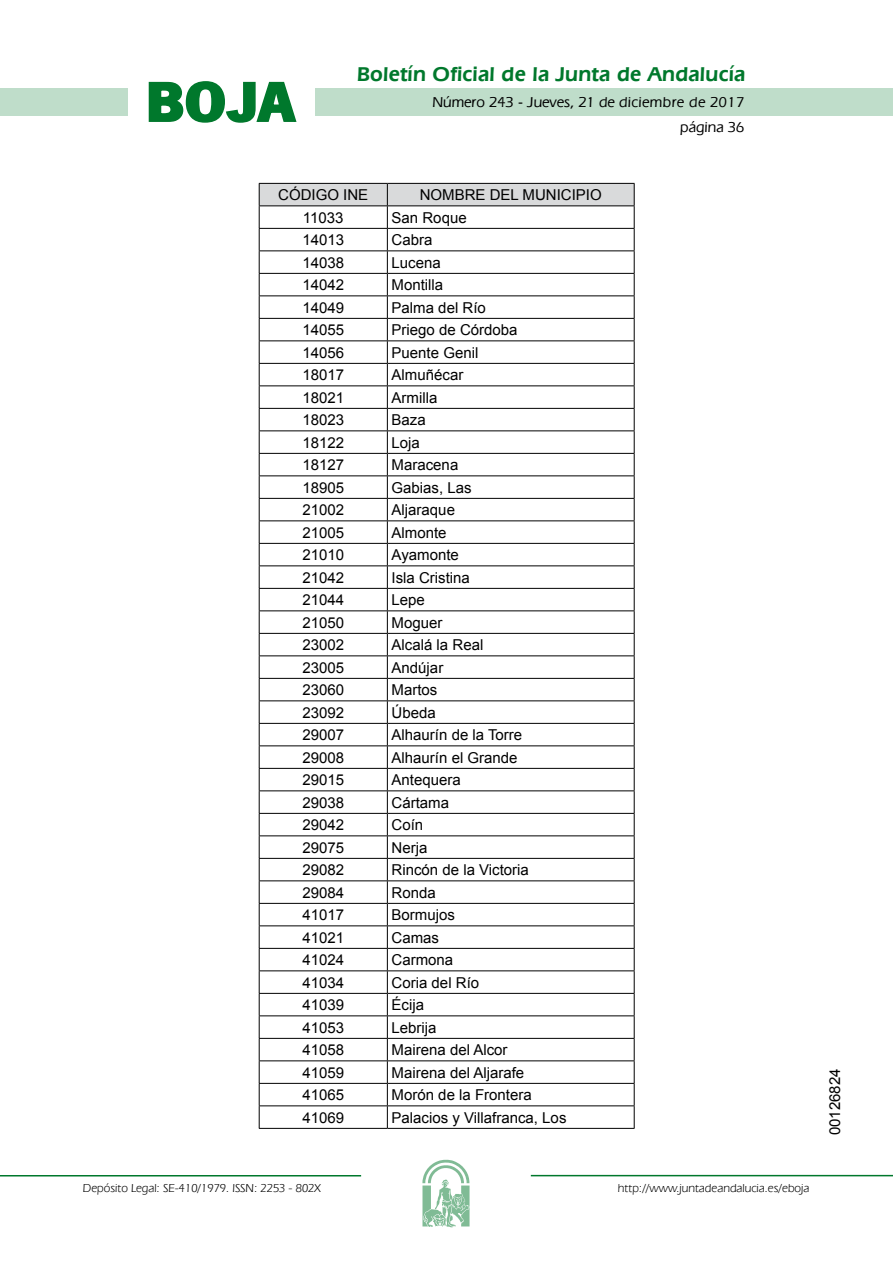
<style>
.page{position:relative;width:893px;height:1263px;background:#fff}
.page>*{position:absolute;margin:0;border:0;box-sizing:border-box;transform-origin:0 0}
.t1{font:700 57.75px "News Got T";color:#00782c;scale:1.14 1}
.t2{font:600 21px "Eras IT Cby BT";letter-spacing:.01em;color:#00782c}
.t3{font:15px "Arial";color:#000}
.t4{font:500 15px/24.5px "Eras IT Cby BT";color:#000;text-align:right}
.t5{font:12px "Eras IT Cby BT";color:#000}
</style>
<div class="page">
<div style="left:315px;top:88px;width:577px;height:28px;background:#bfddca"></div>
<div style="left:0;top:88px;width:128px;height:28px;background:#bfddca"></div>
<hr style="left:0;top:1175px;width:361px;height:2px;background:#00782c">
<svg style="left:422px;top:1159px;width:47px;height:68px"></svg>
<hr style="left:531px;top:1175px;width:361px;height:1px;background:#00782c">
<svg style="left:148px;top:81px;width:149px;height:42px"></svg>
<hr style="left:259px;top:1128px;width:128px;height:1px;background:#000">
<hr style="left:387px;top:1128px;width:247px;height:1px;background:#000">
<svg style="left:259px;top:183px;width:375px;height:945px"></svg>
<hr style="left:259px;top:206px;width:128px;height:1px;background:#000">
<hr style="left:387px;top:206px;width:247px;height:1px;background:#000">
<h1 class="t1" style="left:145px;top:68px;width:133px">BOJA</h1>
<h2 class="t2" style="left:357px;top:62px;width:390px">Boletín Oficial de la Junta de Andalucía</h2>
<p class="t4" style="left:432px;top:90px;width:313px">Número 243 - Jueves, 21 de diciembre de 2017 página 36</p>
<p class="t3" style="left:278px;top:185px;width:92px">CÓDIGO INE</p>
<p class="t3" style="left:420px;top:185px;width:183px">NOMBRE DEL MUNICIPIO</p>
<p class="t3" style="left:303px;top:207px;width:42px">11033</p>
<p class="t3" style="left:391px;top:207px;width:77px">San Roque</p>
<p class="t3" style="left:302px;top:230px;width:43px">14013</p>
<p class="t3" style="left:391px;top:230px;width:42px">Cabra</p>
<p class="t3" style="left:302px;top:252px;width:43px">14038</p>
<p class="t3" style="left:391px;top:252px;width:51px">Lucena</p>
<p class="t3" style="left:302px;top:275px;width:43px">14042</p>
<p class="t3" style="left:391px;top:275px;width:53px">Montilla</p>
<p class="t3" style="left:302px;top:297px;width:43px">14049</p>
<p class="t3" style="left:391px;top:297px;width:96px">Palma del Río</p>
<p class="t3" style="left:302px;top:320px;width:43px">14055</p>
<p class="t3" style="left:391px;top:320px;width:127px">Priego de Córdoba</p>
<p class="t3" style="left:302px;top:342px;width:43px">14056</p>
<p class="t3" style="left:391px;top:342px;width:88px">Puente Genil</p>
<p class="t3" style="left:302px;top:365px;width:43px">18017</p>
<p class="t3" style="left:391px;top:365px;width:73px">Almuñécar</p>
<p class="t3" style="left:302px;top:387px;width:43px">18021</p>
<p class="t3" style="left:391px;top:387px;width:47px">Armilla</p>
<p class="t3" style="left:302px;top:410px;width:43px">18023</p>
<p class="t3" style="left:391px;top:410px;width:36px">Baza</p>
<p class="t3" style="left:302px;top:432px;width:43px">18122</p>
<p class="t3" style="left:391px;top:432px;width:30px">Loja</p>
<p class="t3" style="left:302px;top:455px;width:43px">18127</p>
<p class="t3" style="left:391px;top:455px;width:68px">Maracena</p>
<p class="t3" style="left:302px;top:477px;width:43px">18905</p>
<p class="t3" style="left:391px;top:477px;width:82px">Gabias, Las</p>
<p class="t3" style="left:302px;top:500px;width:43px">21002</p>
<p class="t3" style="left:391px;top:500px;width:65px">Aljaraque</p>
<p class="t3" style="left:302px;top:522px;width:43px">21005</p>
<p class="t3" style="left:391px;top:522px;width:57px">Almonte</p>
<p class="t3" style="left:302px;top:545px;width:43px">21010</p>
<p class="t3" style="left:391px;top:545px;width:69px">Ayamonte</p>
<p class="t3" style="left:302px;top:567px;width:43px">21042</p>
<p class="t3" style="left:391px;top:567px;width:80px">Isla Cristina</p>
<p class="t3" style="left:302px;top:590px;width:43px">21044</p>
<p class="t3" style="left:391px;top:590px;width:35px">Lepe</p>
<p class="t3" style="left:302px;top:612px;width:43px">21050</p>
<p class="t3" style="left:391px;top:612px;width:52px">Moguer</p>
<p class="t3" style="left:302px;top:635px;width:43px">23002</p>
<p class="t3" style="left:391px;top:635px;width:93px">Alcalá la Real</p>
<p class="t3" style="left:302px;top:657px;width:43px">23005</p>
<p class="t3" style="left:391px;top:657px;width:53px">Andújar</p>
<p class="t3" style="left:302px;top:680px;width:43px">23060</p>
<p class="t3" style="left:391px;top:680px;width:47px">Martos</p>
<p class="t3" style="left:302px;top:702px;width:43px">23092</p>
<p class="t3" style="left:391px;top:702px;width:46px">Úbeda</p>
<p class="t3" style="left:302px;top:725px;width:43px">29007</p>
<p class="t3" style="left:391px;top:725px;width:132px">Alhaurín de la Torre</p>
<p class="t3" style="left:302px;top:747px;width:43px">29008</p>
<p class="t3" style="left:391px;top:747px;width:127px">Alhaurín el Grande</p>
<p class="t3" style="left:302px;top:770px;width:43px">29015</p>
<p class="t3" style="left:391px;top:770px;width:71px">Antequera</p>
<p class="t3" style="left:302px;top:792px;width:43px">29038</p>
<p class="t3" style="left:391px;top:792px;width:59px">Cártama</p>
<p class="t3" style="left:302px;top:815px;width:43px">29042</p>
<p class="t3" style="left:391px;top:815px;width:33px">Coín</p>
<p class="t3" style="left:302px;top:837px;width:43px">29075</p>
<p class="t3" style="left:391px;top:837px;width:37px">Nerja</p>
<p class="t3" style="left:302px;top:860px;width:43px">29082</p>
<p class="t3" style="left:391px;top:860px;width:139px">Rincón de la Victoria</p>
<p class="t3" style="left:302px;top:882px;width:43px">29084</p>
<p class="t3" style="left:391px;top:882px;width:46px">Ronda</p>
<p class="t3" style="left:302px;top:905px;width:43px">41017</p>
<p class="t3" style="left:391px;top:905px;width:65px">Bormujos</p>
<p class="t3" style="left:302px;top:927px;width:43px">41021</p>
<p class="t3" style="left:391px;top:927px;width:49px">Camas</p>
<p class="t3" style="left:302px;top:950px;width:43px">41024</p>
<p class="t3" style="left:391px;top:950px;width:63px">Carmona</p>
<p class="t3" style="left:302px;top:972px;width:43px">41034</p>
<p class="t3" style="left:391px;top:972px;width:89px">Coria del Río</p>
<p class="t3" style="left:302px;top:995px;width:43px">41039</p>
<p class="t3" style="left:391px;top:995px;width:34px">Écija</p>
<p class="t3" style="left:302px;top:1017px;width:43px">41053</p>
<p class="t3" style="left:391px;top:1017px;width:47px">Lebrija</p>
<p class="t3" style="left:302px;top:1040px;width:43px">41058</p>
<p class="t3" style="left:391px;top:1040px;width:117px">Mairena del Alcor</p>
<p class="t3" style="left:302px;top:1062px;width:43px">41059</p>
<p class="t3" style="left:391px;top:1062px;width:134px">Mairena del Aljarafe</p>
<p class="t3" style="left:302px;top:1085px;width:43px">41065</p>
<p class="t3" style="left:391px;top:1085px;width:142px">Morón de la Frontera</p>
<p class="t3" style="left:302px;top:1107px;width:43px">41069</p>
<p class="t3" style="left:391px;top:1107px;width:176px">Palacios y Villafranca, Los</p>
<p class="t5" style="left:83px;top:1181px;width:239px">Depósito Legal: SE-410/1979. ISSN: 2253 - 802X</p>
<p class="t5" style="left:618px;top:1181px;width:193px">http://www.juntadeandalucia.es/eboja</p>
<p class="t3" style="left:825px;top:1135px;width:68px;rotate:-90deg">00126824</p>
</div>
